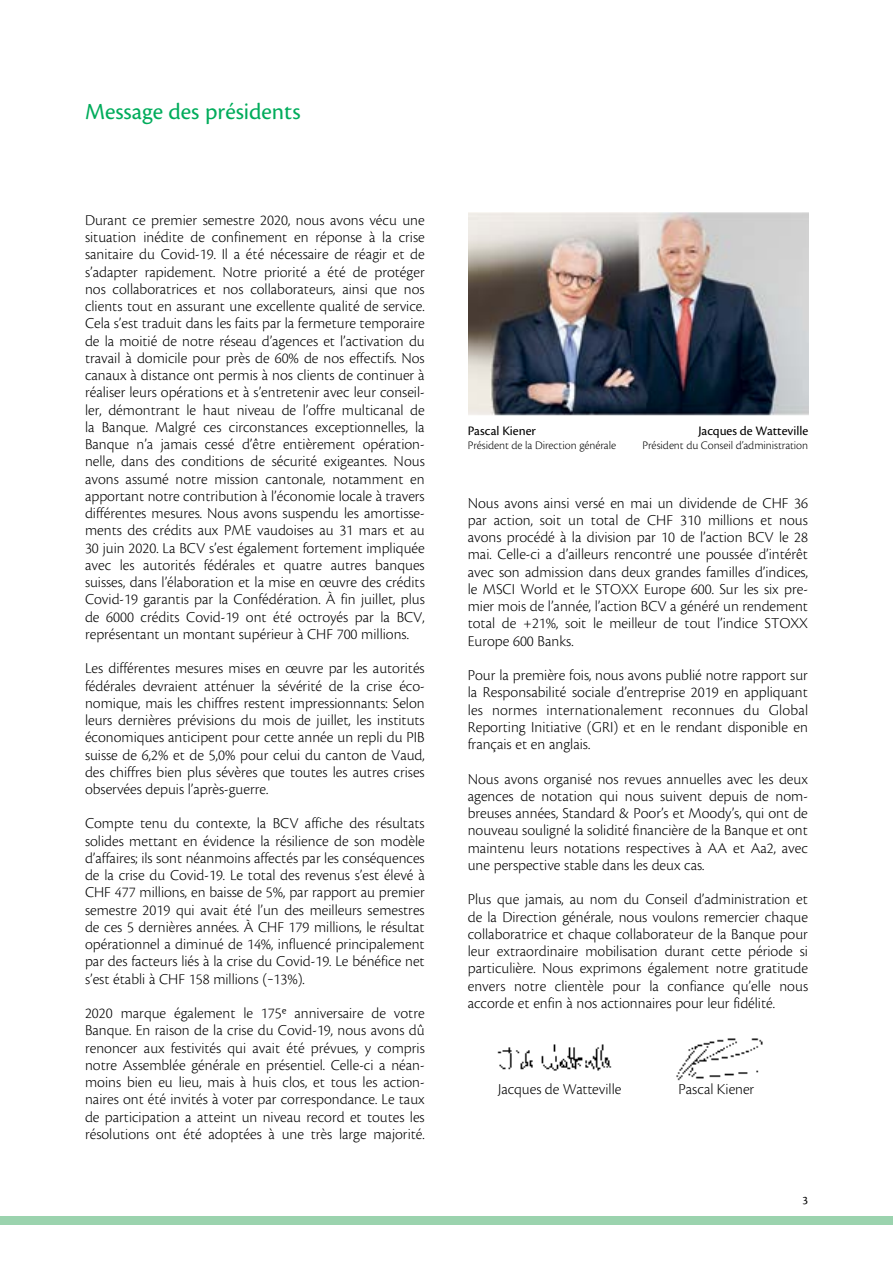
<style>
.page{position:relative;width:893px;height:1263px;background:#fff}
.page>*{position:absolute;margin:0;border:0;box-sizing:border-box;transform-origin:0 0}
.t1{font:24px "Cronos Pro";color:#00ac5b}
.t2{font:300 15.75px/17.2px "Cronos Pro";color:#000;text-align:justify}
.t3{font:13.5px "Cronos Pro";color:#000}
.t4{font:300 12px "Cronos Pro";color:#000}
.t5{font:12px "Cronos Pro";color:#000}
</style>
<div class="page">
<div style="left:0;top:1216px;width:893px;height:9px;background:#9bd3ae"></div>
<img style="left:497px;top:1044px;width:115px;height:27px">
<img style="left:676px;top:1038px;width:87px;height:43px">
<img style="left:468px;top:213px;width:340px;height:203px">
<h1 class="t1" style="left:85px;top:98px;width:217px">Message des présidents</h1>
<p class="t2" style="left:85px;top:211px;width:341px">Durant ce premier semestre 2020, nous avons vécu une situation inédite de confinement en réponse à la crise sanitaire du Covid-19. Il a été nécessaire de réagir et de s’adapter rapidement. Notre priorité a été de protéger nos collaboratrices et nos collaborateurs, ainsi que nos clients tout en assurant une excellente qualité de service.<br>Cela s’est traduit dans les faits par la fermeture temporaire de la moitié de notre réseau d’agences et l’activation du travail à domicile pour près de 60% de nos effectifs. Nos canaux à distance ont permis à nos clients de continuer à réaliser leurs opérations et à s’entretenir avec leur conseil&shy;ler, démontrant le haut niveau de l’offre multicanal de la Banque. Malgré ces circonstances exceptionnelles, la Banque n’a jamais cessé d’être entièrement opération&shy;nelle, dans des conditions de sécurité exigeantes. Nous avons assumé notre mission cantonale, notamment en apportant notre contribution à l’économie locale à travers différentes mesures. Nous avons suspendu les amortisse&shy;ments des crédits aux PME vaudoises au 31 mars et au 30 juin 2020. La BCV s’est également fortement impliquée avec les autorités fédérales et quatre autres banques suisses, dans l’élaboration et la mise en œuvre des crédits Covid-19 garantis par la Confédération. À fin juillet, plus de 6000 crédits Covid-19 ont été octroyés par la BCV, représentant un montant supérieur à CHF 700 millions.</p>
<p class="t2" style="left:85px;top:660px;width:341px">Les différentes mesures mises en œuvre par les autorités fédérales devraient atténuer la sévérité de la crise éco&shy;nomique, mais les chiffres restent impressionnants: Selon leurs dernières prévisions du mois de juillet, les instituts économiques anticipent pour cette année un repli du PIB suisse de 6,2% et de 5,0% pour celui du canton de Vaud, des chiffres bien plus sévères que toutes les autres crises observées depuis l’après-guerre.</p>
<p class="t2" style="left:85px;top:815px;width:341px">Compte tenu du contexte, la BCV affiche des résultats solides mettant en évidence la résilience de son modèle d’affaires; ils sont néanmoins affectés par les conséquences de la crise du Covid-19. Le total des revenus s’est élevé à CHF 477 millions, en baisse de 5%, par rapport au premier semestre 2019 qui avait été l’un des meilleurs semestres de ces 5 dernières années. À CHF 179 millions, le résultat opérationnel a diminué de 14%, influencé principalement par des facteurs liés à la crise du Covid-19. Le bénéfice net s’est établi à CHF 158 millions (‒13%).</p>
<p class="t2" style="left:85px;top:1005px;width:341px">2020 marque également le 175e anniversaire de votre Banque. En raison de la crise du Covid-19, nous avons dû renoncer aux festivités qui avait été prévues, y compris notre Assemblée générale en présentiel. Celle-ci a néan&shy;moins bien eu lieu, mais à huis clos, et tous les action&shy;naires ont été invités à voter par correspondance. Le taux de participation a atteint un niveau record et toutes les résolutions ont été adoptées à une très large majorité.</p>
<p class="t3" style="left:468px;top:423px;width:70px">Pascal Kiener</p>
<p class="t4" style="left:468px;top:438px;width:150px">Président de la Direction générale</p>
<p class="t3" style="left:698px;top:423px;width:111px">Jacques de Watteville</p>
<p class="t4" style="left:643px;top:438px;width:167px">Président du Conseil d’administration</p>
<p class="t2" style="left:468px;top:494px;width:342px">Nous avons ainsi versé en mai un dividende de CHF 36 par action, soit un total de CHF 310 millions et nous avons procédé à la division par 10 de l’action BCV le 28 mai. Celle-ci a d’ailleurs rencontré une poussée d’intérêt avec son admission dans deux grandes familles d’indices, le MSCI World et le STOXX Europe 600. Sur les six pre&shy;mier mois de l’année, l’action BCV a généré un rendement total de +21%, soit le meilleur de tout l’indice STOXX Europe 600 Banks.</p>
<p class="t2" style="left:468px;top:667px;width:342px">Pour la première fois, nous avons publié notre rapport sur la Responsabilité sociale d’entreprise 2019 en appliquant les normes internationalement reconnues du Global Reporting Initiative (GRI) et en le rendant disponible en français et en anglais.</p>
<p class="t2" style="left:468px;top:770px;width:342px">Nous avons organisé nos revues annuelles avec les deux agences de notation qui nous suivent depuis de nom&shy;breuses années, Standard &amp; Poor’s et Moody’s, qui ont de nouveau souligné la solidité financière de la Banque et ont maintenu leurs notations respectives à AA et Aa2, avec une perspective stable dans les deux cas.</p>
<p class="t2" style="left:468px;top:891px;width:342px">Plus que jamais, au nom du Conseil d’administration et de la Direction générale, nous voulons remercier chaque collaboratrice et chaque collaborateur de la Banque pour leur extraordinaire mobilisation durant cette période si particulière. Nous exprimons également notre gratitude envers notre clientèle pour la confiance qu’elle nous accorde et enfin à nos actionnaires pour leur fidélité.</p>
<p class="t2" style="left:498px;top:1080px;width:125px">Jacques de Watteville</p>
<p class="t2" style="left:678px;top:1080px;width:77px">Pascal Kiener</p>
<p class="t5" style="left:802px;top:1193px;width:7px">3</p>
</div>
